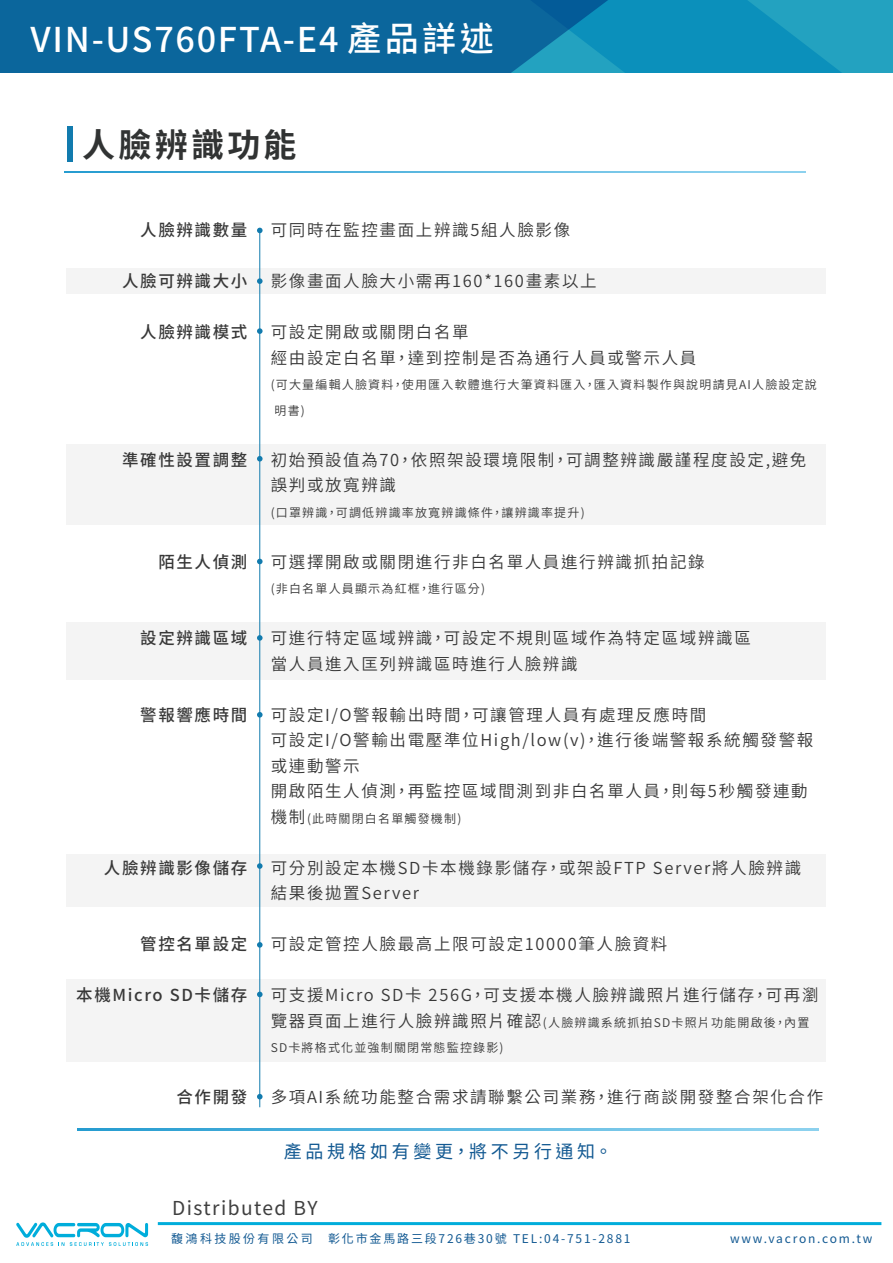
<style>
.page{position:relative;width:893px;height:1263px;background:#fff}
.page>*{position:absolute;margin:0;border:0;box-sizing:border-box;transform-origin:0 0}
.t1{font:500 34.2px "Noto Sans CJ Ktc";letter-spacing:.05em;color:#fff}
.t2{font:700 33px "Noto Sans CJ Ktc";letter-spacing:.095em;color:#313333}
.t3{font:19.2px "Noto Sans CJ Ktc";letter-spacing:.075em;color:#3f3f3f}
.t4{font:18px "Noto Sans Mono CJ Ktc";letter-spacing:.2em;color:#125992}
.t5{font:600 16.5px/25.5px "Noto Sans CJ Ktc";letter-spacing:.1em;color:#383838}
.t6{font:500 16.5px "Noto Sans CJ Ktc";letter-spacing:.1em;color:#383838}
.t7{font:600 12px/25.5px "Noto Sans CJ Ktc";letter-spacing:.1em;color:#383838}
.t8{font:12px "Noto Sans CJ Ktc";letter-spacing:.15em;color:#125992}
.t9{font:12px "Noto Sans CJ Ktc";letter-spacing:.2em;color:#125992}
.s1{font-size:16.5px}
</style>
<div class="page">
<svg style="left:77px;top:1129px;width:741px;height:1px"></svg>
<svg style="left:754px;top:0;width:139px;height:73px;background:#1b9cbe"></svg>
<svg style="left:0;top:0;width:754px;height:73px;background:#0b71a3"></svg>
<svg style="left:16px;top:1222px;width:132px;height:24px"></svg>
<hr style="left:158px;top:1222px;width:723px;height:3px;background:#00addb">
<div style="left:67px;top:268px;width:759px;height:26px;background:#f4f4f4"></div>
<div style="left:67px;top:854px;width:759px;height:53px;background:#f4f4f4"></div>
<div style="left:67px;top:979px;width:759px;height:83px;background:#f4f4f4"></div>
<div style="left:67px;top:444px;width:759px;height:80px;background:#f4f4f4"></div>
<div style="left:67px;top:622px;width:759px;height:57px;background:#f4f4f4"></div>
<svg style="left:64px;top:171px;width:741px;height:1px"></svg>
<div style="left:68px;top:127px;width:5px;height:35px;background:#127bae"></div>
<hr style="left:259px;top:230px;width:1px;height:877px;background:#127bae">
<svg style="left:257px;top:228px;width:6px;height:5px"></svg>
<svg style="left:257px;top:328px;width:6px;height:6px"></svg>
<svg style="left:257px;top:278px;width:6px;height:6px"></svg>
<svg style="left:257px;top:456px;width:6px;height:5px"></svg>
<svg style="left:257px;top:559px;width:6px;height:5px"></svg>
<svg style="left:257px;top:635px;width:6px;height:6px"></svg>
<svg style="left:257px;top:712px;width:6px;height:5px"></svg>
<svg style="left:257px;top:863px;width:6px;height:6px"></svg>
<svg style="left:257px;top:942px;width:6px;height:6px"></svg>
<svg style="left:257px;top:992px;width:6px;height:5px"></svg>
<svg style="left:257px;top:1094px;width:6px;height:5px"></svg>
<h1 class="t1" style="left:31px;top:20px;width:465px">VIN-US760FTA-E4 產品詳述</h1>
<h2 class="t2" style="left:82px;top:126px;width:216px">人臉辨識功能</h2>
<p class="t6" style="left:140px;top:221px;width:109px">人臉辨識數量</p>
<p class="t6" style="left:122px;top:272px;width:127px">人臉可辨識大小</p>
<p class="t6" style="left:140px;top:323px;width:109px">人臉辨識模式</p>
<p class="t6" style="left:122px;top:450px;width:127px">準確性設置調整</p>
<p class="t6" style="left:158px;top:552px;width:91px">陌生人偵測</p>
<p class="t6" style="left:140px;top:629px;width:109px">設定辨識區域</p>
<p class="t6" style="left:140px;top:705px;width:109px">警報響應時間</p>
<p class="t6" style="left:104px;top:858px;width:145px">人臉辨識影像儲存</p>
<p class="t6" style="left:140px;top:935px;width:109px">管控名單設定</p>
<p class="t6" style="left:76px;top:986px;width:173px">本機Micro SD卡儲存</p>
<p class="t6" style="left:176px;top:1088px;width:72px">合作開發</p>
<p class="t5" style="left:271px;top:218px;width:301px">可同時在監控畫面上辨識5組人臉影像</p>
<p class="t5" style="left:271px;top:269px;width:327px">影像畫面人臉大小需再160*160畫素以上</p>
<p class="t5" style="left:271px;top:320px;width:427px">可設定開啟或關閉白名單<br>經由設定白名單，達到控制是否為通行人員或警示人員</p>
<p class="t7" style="left:275px;top:372px;width:544px;text-indent:-4px">(可大量編輯人臉資料，使用匯入軟體進行大筆資料匯入，匯入資料製作與說明請見AI人臉設定說明書)</p>
<p class="t5" style="left:271px;top:447px;width:537px">初始預設值為70，依照架設環境限制，可調整辨識嚴謹程度設定,避免誤判或放寬辨識</p>
<p class="t7" style="left:271px;top:500px;width:315px">(口罩辨識，可調低辨識率放寬辨識條件，讓辨識率提升)</p>
<p class="t5" style="left:271px;top:549px;width:435px">可選擇開啟或關閉進行非白名單人員進行辨識抓拍記錄</p>
<p class="t7" style="left:271px;top:576px;width:216px">(非白名單人員顯示為紅框，進行區分)</p>
<p class="t5" style="left:271px;top:626px;width:482px">可進行特定區域辨識，可設定不規則區域作為特定區域辨識區當人員進入匡列辨識區時進行人臉辨識</p>
<p class="t5" style="left:271px;top:702px;width:544px">可設定I/O警報輸出時間，可讓管理人員有處理反應時間<br>可設定I/O警輸出電壓準位High/low(v)，進行後端警報系統觸發警報或連動警示<br>開啟陌生人偵測，再監控區域間測到非白名單人員，則每5秒觸發連動</p>
<p class="t7" style="left:271px;top:806px;width:192px"><span class="s1">機制</span>(此時關閉白名單觸發機制)</p>
<p class="t5" style="left:271px;top:855px;width:532px">可分別設定本機SD卡本機錄影儲存，或架設FTP Server將人臉辨識結果後拋置Server</p>
<p class="t5" style="left:271px;top:932px;width:398px">可設定管控人臉最高上限可設定10000筆人臉資料</p>
<p class="t5" style="left:271px;top:983px;width:549px">可支援Micro SD卡 256G，可支援本機人臉辨識照片進行儲存，可再瀏</p>
<p class="t7" style="left:271px;top:1010px;width:540px"><span class="s1">覽器頁面上進行人臉辨識照片確認</span>(人臉辨識系統抓拍SD卡照片功能開啟後，內置<br>SD卡將格式化並強制關閉常態監控錄影)</p>
<p class="t5" style="left:271px;top:1085px;width:554px">多項AI系統功能整合需求請聯繫公司業務，進行商談開發整合架化合作</p>
<p class="t4" style="left:284px;top:1141px;width:330px">產品規格如有變更，將不另行通知。</p>
<p class="t3" style="left:172px;top:1197px;width:147px">Distributed BY</p>
<p class="t9" style="left:171px;top:1232px;width:143px">馥鴻科技股份有限公司</p>
<p class="t8" style="left:328px;top:1232px;width:304px">彰化市金馬路三段726巷30號 TEL:04-751-2881</p>
<p class="t8" style="left:730px;top:1232px;width:144px">www.vacron.com.tw</p>
</div>
